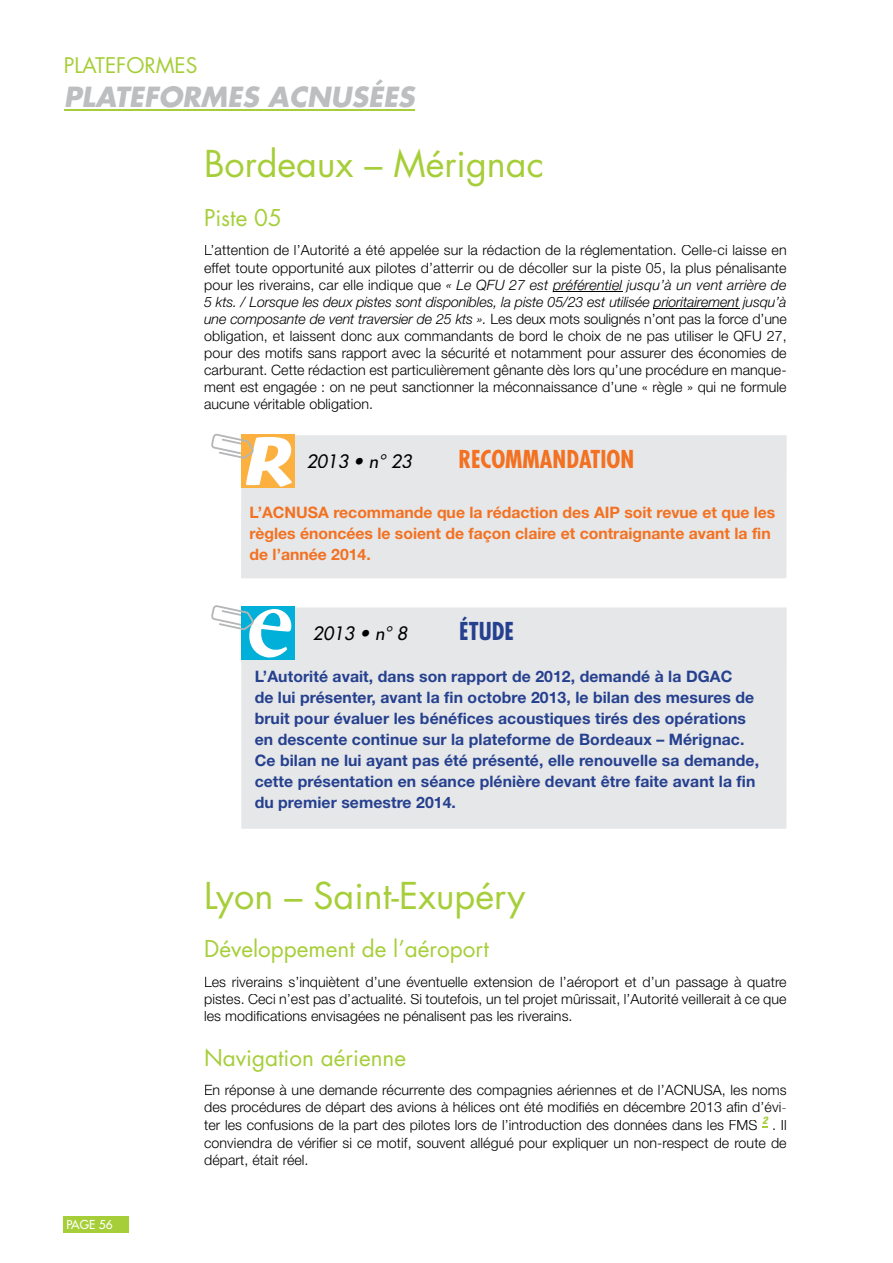
<style>
.page{position:relative;width:893px;height:1263px;background:#fff}
.page>*{position:absolute;margin:0;border:0;box-sizing:border-box;transform-origin:0 0}
.t1{font:36px "Futura Std";color:#a6ce39}
.t2{font:italic 700 27px "Futura Std";color:#bcbec0}
.t3{font:700 condensed 24px "Futura Std";color:#f37121}
.t4{font:700 condensed 24px "Futura Std";color:#25408f}
.t5{font:22.5px "Futura Std";color:#a6ce39}
.t6{font:21px "Futura Std";color:#a6ce39}
.t7{font:italic 500 18px "Futura Std";color:#000}
.t8{font:700 15.75px/21px "Helvetica Neue LT Std";letter-spacing:.005em;color:#25408f}
.t9{font:700 15.75px/21px "Helvetica Neue LT Std";color:#f37121}
.t10{font:300 14.25px/17.1px "Helvetica Neue LT Std";letter-spacing:.005em;color:#000;text-align:justify}
.t11{font:500 12px "Futura Std";color:#fff}
.s1{font-style:italic}
</style>
<div class="page">
<div style="left:64px;top:1216px;width:65px;height:17px;background:#a6ce39"></div>
<hr style="left:64px;top:109px;width:351px;height:2px;background:#a6ce39">
<hr style="left:553px;top:291px;width:69px;height:1px;background:#000">
<hr style="left:654px;top:308px;width:85px;height:1px;background:#000">
<div style="left:241px;top:607px;width:546px;height:222px;background:#e6e7e8"></div>
<div style="left:241px;top:606px;width:54px;height:54px;background:#00b0d8"></div>
<svg style="left:211px;top:605px;width:81px;height:53px"></svg>
<div style="left:241px;top:435px;width:546px;height:143px;background:#e6e7e8"></div>
<div style="left:241px;top:435px;width:53px;height:53px;background:#fbb040"></div>
<svg style="left:211px;top:434px;width:81px;height:53px"></svg>
<h3 class="t6" style="left:64px;top:51px;width:135px">plateformes</h3>
<h2 class="t2" style="left:64px;top:79px;width:352px">PLATEFORMES ACNUSÉES</h2>
<h1 class="t1" style="left:204px;top:141px;width:341px">Bordeaux – mérignac</h1>
<h3 class="t5" style="left:204px;top:203px;width:79px">piste 05</h3>
<p class="t10" style="left:204px;top:242px;width:584px">L’attention de l’Autorité a été appelée sur la rédaction de la réglementation. Celle-ci laisse en effet toute opportunité aux pilotes d’atterrir ou de décoller sur la piste 05, la plus pénalisante pour les riverains, car elle indique que <span class="s1">« Le QFU 27 est préférentiel jusqu’à un vent arrière de 5 kts. / Lorsque les deux pistes sont disponibles, la piste 05/23 est utilisée prioritairement jusqu’à une composante de vent traversier de 25 kts ».</span> Les deux mots soulignés n’ont pas la force d’une obligation, et laissent donc aux commandants de bord le choix de ne pas utiliser le QFU 27, pour des motifs sans rapport avec la sécurité et notamment pour assurer des économies de carburant. Cette rédaction est particulièrement gênante dès lors qu’une procédure en manque&shy;ment est engagée : on ne peut sanctionner la méconnaissance d’une « règle » qui ne formule aucune véritable obligation.</p>
<p class="t7" style="left:306px;top:450px;width:107px">2013 • n° 23</p>
<h3 class="t3" style="left:458px;top:444px;width:177px">RECOMMANDATION</h3>
<p class="t9" style="left:250px;top:501px;width:527px">L’ACNUSA recommande que la rédaction des AIP soit revue et que les règles énoncées le soient de façon claire et contraignante avant la fin de l’année 2014.</p>
<p class="t7" style="left:313px;top:622px;width:96px">2013 • n° 8</p>
<h3 class="t4" style="left:459px;top:616px;width:56px">ÉTUDE</h3>
<p class="t8" style="left:255px;top:665px;width:506px">L’Autorité avait, dans son rapport de 2012, demandé à la DGAC<br>de lui présenter, avant la fin octobre 2013, le bilan des mesures de bruit pour évaluer les bénéfices acoustiques tirés des opérations en descente continue sur la plateforme de Bordeaux – Mérignac.<br>Ce bilan ne lui ayant pas été présenté, elle renouvelle sa demande, cette présentation en séance plénière devant être faite avant la fin du premier semestre 2014.</p>
<p class="t11" style="left:66px;top:1217px;width:48px">page 56</p>
<h1 class="t1" style="left:204px;top:873px;width:323px">lyon – saint-exupéry</h1>
<h3 class="t5" style="left:204px;top:935px;width:286px">Développement de l’aéroport</h3>
<p class="t10" style="left:204px;top:973px;width:584px">Les riverains s’inquiètent d’une éventuelle extension de l’aéroport et d’un passage à quatre pistes. Ceci n’est pas d’actualité. Si toutefois, un tel projet mûrissait, l’Autorité veillerait à ce que les modifications envisagées ne pénalisent pas les riverains.</p>
<h3 class="t5" style="left:204px;top:1043px;width:204px">Navigation aérienne</h3>
<p class="t10" style="left:204px;top:1081px;width:584px">En réponse à une demande récurrente des compagnies aériennes et de l’ACNUSA, les noms des procédures de départ des avions à hélices ont été modifiés en décembre 2013 afin d’évi&shy;ter les confusions de la part des pilotes lors de l’introduction des données dans les FMS <sup>2</sup> . Il conviendra de vérifier si ce motif, souvent allégué pour expliquer un non-respect de route de départ, était réel.</p>
</div>
